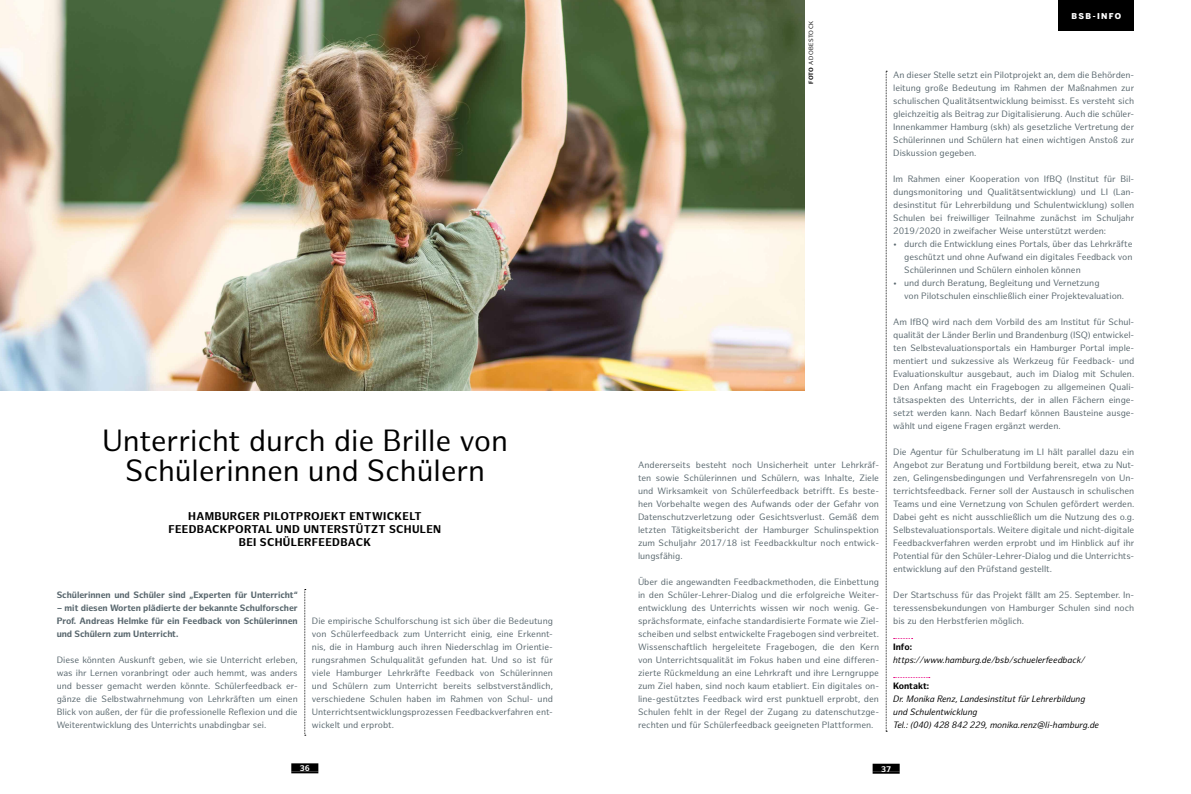
<style>
.page{position:relative;width:1191px;height:794px;background:#fff}
.page>*{position:absolute;margin:0;border:0;box-sizing:border-box;transform-origin:0 0}
.t1{font:30px/30px "Hamburg Sans";letter-spacing:-.005em;color:#000;text-align:center}
.t2{font:700 11px/13px "Hamburg Sans";letter-spacing:.03em;color:#000;text-align:center}
.t3{font:9px/13px "Hamburg Sans";letter-spacing:-.005em;color:#58666d;text-align:justify}
.t4{font:700 9px/13px "Hamburg Sans";letter-spacing:-.005em;color:#58666d;text-align:justify}
.t5{font:italic 9px/13px "Hamburg Sans";color:#000}
.t6{font:700 9px "Hamburg Sans";letter-spacing:-.005em;color:#000}
.t7{font:900 8px "Benton Sans";letter-spacing:.17em;color:#fff}
.t8{font:700 8px "Hamburg Sans";color:#fff}
.t9{font:6px "Hamburg Sans";letter-spacing:.06em;color:#000}
.s1{font-weight:700}
</style>
<div class="page">
<div style="left:872px;top:763px;width:27px;height:8px;background:#000"></div>
<hr style="left:872px;top:771px;width:27px;height:2px;background:#000">
<div style="left:291px;top:763px;width:27px;height:8px;background:#000"></div>
<hr style="left:291px;top:771px;width:27px;height:2px;background:#000">
<svg style="left:885px;top:71px;width:2px;height:661px"></svg>
<svg style="left:304px;top:589px;width:2px;height:147px"></svg>
<div style="left:1058px;top:0;width:76px;height:31px;background:#000"></div>
<svg style="left:893px;top:638px;width:19px;height:1px"></svg>
<svg style="left:893px;top:677px;width:37px;height:1px"></svg>
<img style="left:0;top:0;width:804px;height:390px">
<h1 class="t1" style="left:102px;top:426px;width:407px">Unterricht durch die Brille von<br>Schülerinnen und Schülern</h1>
<p class="t2" style="left:168px;top:510px;width:274px">HAMBURGER PILOTPROJEKT ENTWICKELT<br>FEEDBACKPORTAL UND UNTERSTÜTZT SCHULEN<br>BEI SCHÜLERFEEDBACK</p>
<p class="t4" style="left:57px;top:589px;width:242px">Schülerinnen und Schüler sind „Experten für Unterricht“</p>
<p class="t4" style="left:57px;top:602px;width:242px">– mit diesen Worten plädierte der bekannte Schulforscher Prof. Andreas Helmke für ein Feedback von Schülerinnen und Schülern zum Unterricht.</p>
<p class="t3" style="left:57px;top:654px;width:242px">Diese könnten Auskunft geben, wie sie Unterricht erleben, was ihr Lernen voranbringt oder auch hemmt, was anders und besser gemacht werden könnte. Schülerfeedback er&shy;gänze die Selbstwahrnehmung von Lehrkräften um einen Blick von außen, der für die professionelle Reflexion und die Weiterentwicklung des Unterrichts unabdingbar sei.</p>
<p class="t3" style="left:312px;top:615px;width:242px">Die empirische Schulforschung ist sich über die Bedeutung von Schülerfeedback zum Unterricht einig, eine Erkennt&shy;nis, die in Hamburg auch ihren Niederschlag im Orientie&shy;rungsrahmen Schulqualität gefunden hat. Und so ist für viele Hamburger Lehrkräfte Feedback von Schülerinnen und Schülern zum Unterricht bereits selbstverständlich, verschiedene Schulen haben im Rahmen von Schul- und Unterrichtsentwicklungsprozessen Feedbackverfahren ent&shy;wickelt und erprobt.</p>
<p class="t9" style="left:807px;top:84px;width:65px;rotate:-90deg"><span class="s1">FOTO</span> ADOBESTOCK</p>
<p class="t3" style="left:638px;top:459px;width:242px">Andererseits besteht noch Unsicherheit unter Lehrkräf&shy;ten sowie Schülerinnen und Schülern, was Inhalte, Ziele und Wirksamkeit von Schülerfeedback betrifft. Es beste&shy;hen Vorbehalte wegen des Aufwands oder der Gefahr von Datenschutzverletzung oder Gesichtsverlust. Gemäß dem letzten Tätigkeitsbericht der Hamburger Schulinspektion zum Schuljahr 2017/18 ist Feedbackkultur noch entwick&shy;lungsfähig.</p>
<p class="t3" style="left:638px;top:576px;width:242px">Über die angewandten Feedbackmethoden, die Einbettung in den Schüler-Lehrer-Dialog und die erfolgreiche Weiter&shy;entwicklung des Unterrichts wissen wir noch wenig. Ge&shy;sprächsformate, einfache standardisierte Formate wie Ziel&shy;scheiben und selbst entwickelte Fragebogen sind verbreitet.<br>Wissenschaftlich hergeleitete Fragebogen, die den Kern von Unterrichtsqualität im Fokus haben und eine differen&shy;zierte Rückmeldung an eine Lehrkraft und ihre Lerngruppe zum Ziel haben, sind noch kaum etabliert. Ein digitales on&shy;line-gestütztes Feedback wird erst punktuell erprobt, den Schulen fehlt in der Regel der Zugang zu datenschutzge&shy;rechten und für Schülerfeedback geeigneten Plattformen.</p>
<p class="t7" style="left:1071px;top:12px;width:51px">BSB-INFO</p>
<p class="t3" style="left:893px;top:69px;width:242px">An dieser Stelle setzt ein Pilotprojekt an, dem die Behörden&shy;leitung große Bedeutung im Rahmen der Maßnahmen zur schulischen Qualitätsentwicklung beimisst. Es versteht sich gleichzeitig als Beitrag zur Digitalisierung. Auch die schüler-Innenkammer Hamburg (skh) als gesetzliche Vertretung der Schülerinnen und Schülern hat einen wichtigen Anstoß zur Diskussion gegeben.</p>
<p class="t3" style="left:893px;top:173px;width:242px">Im Rahmen einer Kooperation von IfBQ (Institut für Bil&shy;dungsmonitoring und Qualitätsentwicklung) und LI (Lan&shy;desinstitut für Lehrerbildung und Schulentwicklung) sollen Schulen bei freiwilliger Teilnahme zunächst im Schuljahr 2019/2020 in zweifacher Weise unterstützt werden:</p>
<p class="t3" style="left:904px;top:238px;width:230px;text-indent:-11px">• durch die Entwicklung eines Portals, über das Lehrkräfte geschützt und ohne Aufwand ein digitales Feedback von Schülerinnen und Schülern einholen können</p>
<p class="t3" style="left:904px;top:277px;width:221px;text-indent:-11px">• und durch Beratung, Begleitung und Vernetzung<br>von Pilotschulen einschließlich einer Projektevaluation.</p>
<p class="t3" style="left:893px;top:316px;width:242px">Am IfBQ wird nach dem Vorbild des am Institut für Schul&shy;qualität der Länder Berlin und Brandenburg (ISQ) entwickel&shy;ten Selbstevaluationsportals ein Hamburger Portal imple&shy;mentiert und sukzessive als Werkzeug für Feedback- und Evaluationskultur ausgebaut, auch im Dialog mit Schulen.<br>Den Anfang macht ein Fragebogen zu allgemeinen Quali&shy;tätsaspekten des Unterrichts, der in allen Fächern einge&shy;setzt werden kann. Nach Bedarf können Bausteine ausge&shy;wählt und eigene Fragen ergänzt werden.</p>
<p class="t3" style="left:893px;top:446px;width:242px">Die Agentur für Schulberatung im LI hält parallel dazu ein Angebot zur Beratung und Fortbildung bereit, etwa zu Nut&shy;zen, Gelingensbedingungen und Verfahrensregeln von Un&shy;terrichtsfeedback. Ferner soll der Austausch in schulischen Teams und eine Vernetzung von Schulen gefördert werden.<br>Dabei geht es nicht ausschließlich um die Nutzung des o.g.<br>Selbstevaluationsportals. Weitere digitale und nicht-digitale Feedbackverfahren werden erprobt und im Hinblick auf ihr Potential für den Schüler-Lehrer-Dialog und die Unterrichts&shy;entwicklung auf den Prüfstand gestellt.</p>
<p class="t3" style="left:893px;top:589px;width:242px">Der Startschuss für das Projekt fällt am 25. September. In&shy;teressensbekundungen von Hamburger Schulen sind noch bis zu den Herbstferien möglich.</p>
<p class="t6" style="left:893px;top:641px;width:20px">Info:</p>
<p class="t5" style="left:893px;top:654px;width:193px">https://www.hamburg.de/bsb/schuelerfeedback/</p>
<p class="t6" style="left:893px;top:680px;width:37px">Kontakt:</p>
<p class="t5" style="left:893px;top:693px;width:207px">Dr. Monika Renz, Landesinstitut für Lehrerbildung und Schulentwicklung<br>Tel.: (040) 428 842 229, monika.renz@li-hamburg.de</p>
<p class="t8" style="left:300px;top:764px;width:12px">36</p>
<p class="t8" style="left:881px;top:764px;width:12px">37</p>
</div>
